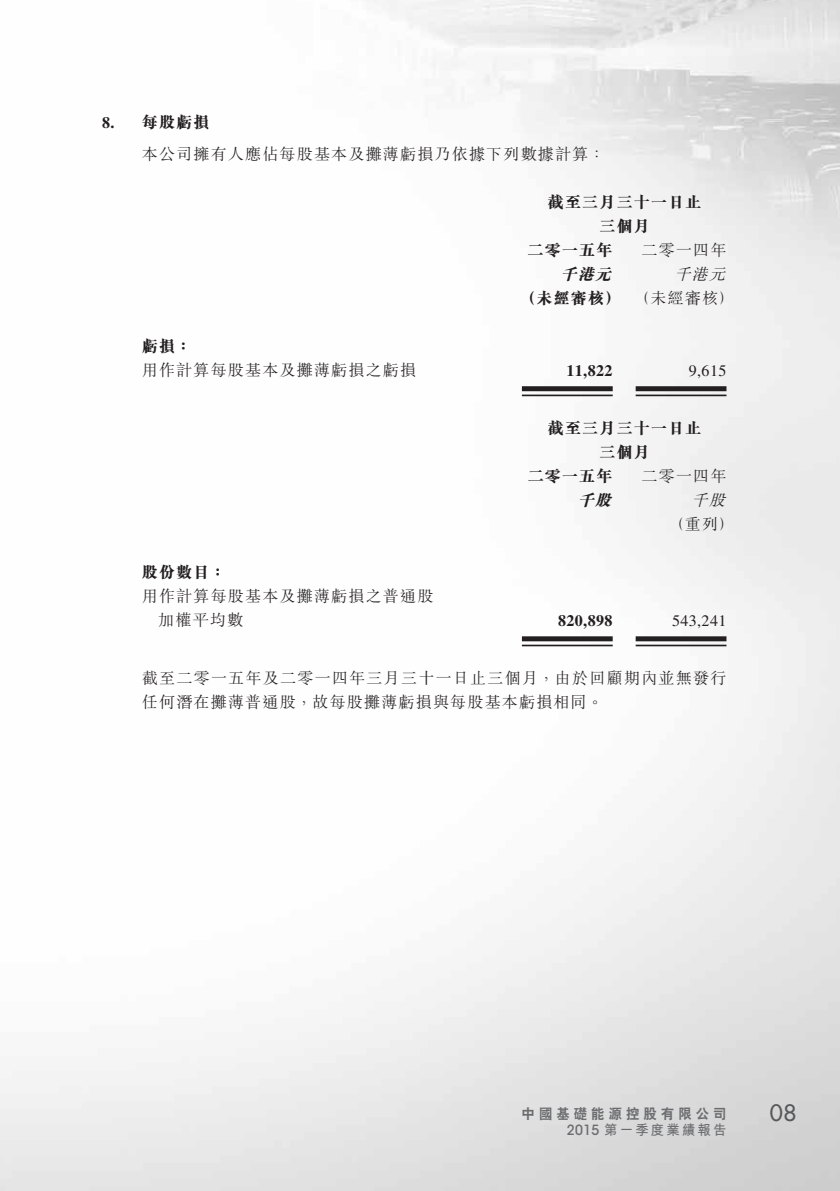
<style>
.page{position:relative;width:840px;height:1191px;background:#fff}
.page>*{position:absolute;margin:0;border:0;box-sizing:border-box;transform-origin:0 0}
.t1{font:500 22px "Futura Std";color:#57585a}
.t2{font:300 16px/24px "M Sung HK";letter-spacing:.075em;color:#231f20}
.t3{font:800 16px/24px "M Sung HK";letter-spacing:.075em;color:#231f20;text-align:center}
.t4{font:700 16px "Times LT Std";letter-spacing:.025em;color:#231f20}
.t5{font:16px "Times LT Std";letter-spacing:.025em;color:#231f20}
.t6{font:italic 300 16px "M Sung HK";color:#231f20}
.t7{font:italic 800 16px "M Sung HK";color:#231f20}
.t8{font:700 14px "M Hei HK";letter-spacing:.17em;color:#6c6d70;scale:.95 1}
.t9{font:800 14px "C Hei 2 HK";letter-spacing:.31em;color:#6c6d70;scale:.95 1}
.s1{font-style:italic}
.s2{font-weight:300}
.s3{font-family:"ITC Avant Garde Std";font-weight:500}
</style>
<div class="page">
<img style="left:0;top:0;width:839px;height:1191px">
<div style="left:521px;top:386px;width:91px;height:5px;background:#231f20"></div>
<hr style="left:521px;top:394px;width:91px;height:2px;background:#231f20">
<div style="left:635px;top:386px;width:91px;height:5px;background:#231f20"></div>
<hr style="left:635px;top:394px;width:91px;height:2px;background:#231f20">
<div style="left:521px;top:636px;width:91px;height:5px;background:#231f20"></div>
<hr style="left:521px;top:644px;width:91px;height:2px;background:#231f20">
<div style="left:635px;top:636px;width:91px;height:5px;background:#231f20"></div>
<hr style="left:635px;top:644px;width:91px;height:2px;background:#231f20">
<p class="t4" style="left:102px;top:113px;width:14px">8.</p>
<p class="t3" style="left:142px;top:109px;width:69px">每股虧損</p>
<p class="t2" style="left:142px;top:142px;width:464px">本公司擁有人應佔每股基本及攤薄虧損乃依據下列數據計算：</p>
<p class="t3" style="left:547px;top:190px;width:155px">截至三月三十一日止三個月</p>
<p class="t2" style="left:641px;top:238px;width:86px">二零一四年</p>
<p class="t3" style="left:527px;top:238px;width:86px">二零一五年</p>
<p class="t3" style="left:142px;top:334px;width:51px">虧損：</p>
<p class="t2" style="left:142px;top:358px;width:275px">用作計算每股基本及攤薄虧損之虧損</p>
<p class="t3" style="left:142px;top:560px;width:85px">股份數目：</p>
<p class="t2" style="left:142px;top:584px;width:293px">用作計算每股基本及攤薄虧損之普通股</p>
<p class="t2" style="left:158px;top:608px;width:86px">加權平均數</p>
<p class="t3" style="left:519px;top:262px;width:216px;text-align:left;text-indent:40px"><span class="s1">千港元<br></span>（未經審核） <span class="s2">（未經審核(</span></p>
<p class="t6" style="left:674px;top:263px;width:58px">千港元</p>
<p class="t4" style="left:566px;top:361px;width:47px">11,822</p>
<p class="t5" style="left:688px;top:362px;width:39px">9,615</p>
<p class="t3" style="left:547px;top:416px;width:155px">截至三月三十一日止三個月</p>
<p class="t2" style="left:641px;top:464px;width:86px">二零一四年</p>
<p class="t3" style="left:527px;top:464px;width:86px">二零一五年</p>
<p class="t7" style="left:577px;top:489px;width:40px">千股</p>
<p class="t4" style="left:557px;top:611px;width:56px">820,898</p>
<p class="t6" style="left:691px;top:489px;width:40px">千股</p>
<p class="t2" style="left:668px;top:512px;width:68px">（重列(</p>
<p class="t5" style="left:671px;top:612px;width:56px">543,241</p>
<p class="t2" style="left:142px;top:666px;width:585px">截至二零一五年及二零一四年三月三十一日止三個月，由於回顧期內並無發行任何潛在攤薄普通股，故每股攤薄虧損與每股基本虧損相同。</p>
<p class="t9" style="left:521px;top:1104px;width:217px">中國基礎能源控股有限公司</p>
<p class="t8" style="left:566px;top:1119px;width:169px"><span class="s3">2015</span> 第一季度業績報告</p>
<h1 class="t1" style="left:769px;top:1099px;width:28px">08</h1>
</div>
